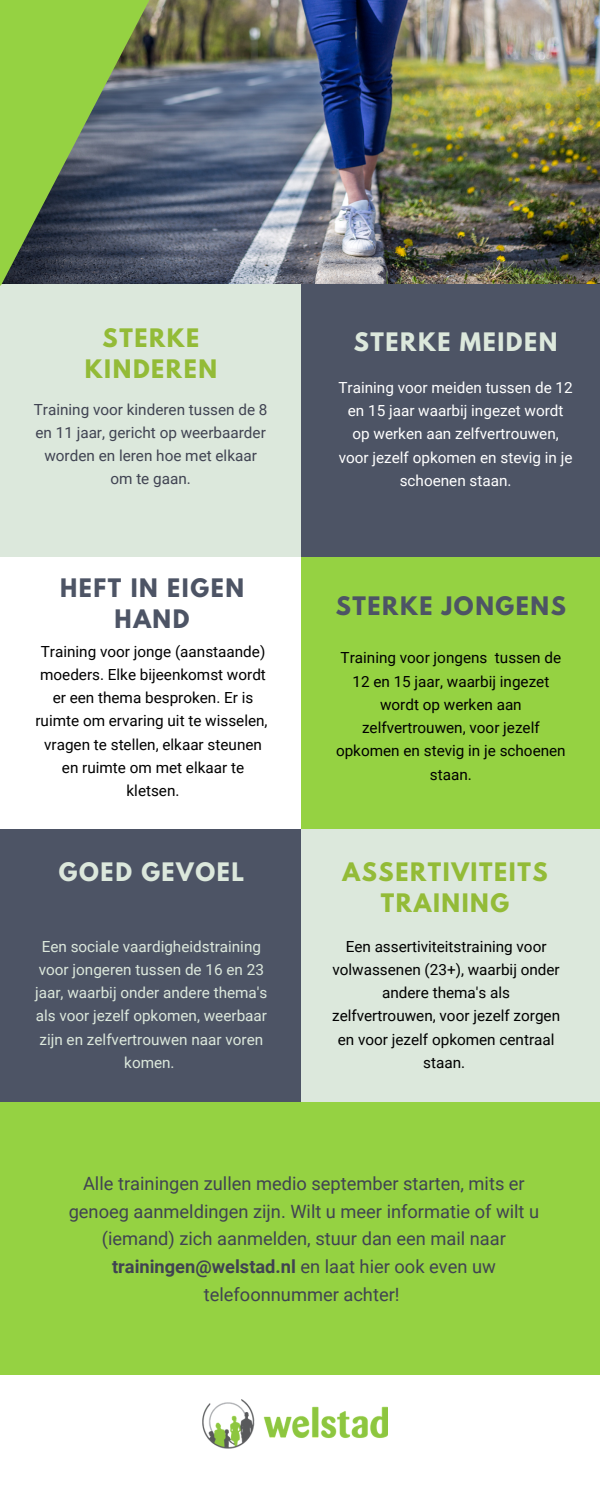
<style>
.page{position:relative;width:600px;height:1500px;background:#fff}
.page>*{position:absolute;margin:0;border:0;box-sizing:border-box;transform-origin:0 0}
.t1{font:700 22.6px/31.5px "League Spartan";letter-spacing:.07em;color:#93bb37;text-align:center}
.t2{font:700 22.6px/31.5px "League Spartan";letter-spacing:.07em;color:#4d5465;text-align:center}
.t3{font:700 22.6px "League Spartan";letter-spacing:.07em;color:#dce8dc}
.t4{font:18.3px/27.8px "Roboto";color:#404352;text-align:center}
.t5{font:15.3px/23.2px "Roboto";color:#000;text-align:center}
.t6{font:15.3px/23.2px "Roboto";color:#dce8dc;text-align:center}
.t7{font:15.3px/23.2px "Roboto";color:#fff;text-align:center}
.t8{font:15.3px/23.2px "Roboto";color:#404352;text-align:center}
.s1{font-weight:700}
</style>
<div class="page">
<div style="left:301px;top:557px;width:299px;height:273px;background:#95d242"></div>
<div style="left:0;top:284px;width:590px;height:273px;background:#dce8dc"></div>
<div style="left:168px;top:829px;width:432px;height:273px;background:#dce8dc"></div>
<div style="left:301px;top:282px;width:299px;height:275px;background:#4d5465"></div>
<div style="left:0;top:829px;width:301px;height:273px;background:#4d5465"></div>
<div style="left:0;top:1102px;width:600px;height:273px;background:#95d242"></div>
<img style="left:202px;top:1400px;width:186px;height:49px">
<img style="left:206px;top:0;width:394px;height:284px">
<svg style="left:0;top:0;width:206px;height:286px;background:#6a8559"></svg>
<p class="t1" style="left:85px;top:325px;width:134px">STERKE<br>KINDEREN</p>
<p class="t8" style="left:34px;top:398px;width:235px">Training voor kinderen tussen de 8 en 11 jaar, gericht op weerbaarder worden en leren hoe met elkaar om te gaan.</p>
<p class="t2" style="left:60px;top:575px;width:186px">HEFT IN EIGEN<br>HAND</p>
<p class="t5" style="left:35px;top:640px;width:234px">Training voor jonge (aanstaande) moeders. Elke bijeenkomst wordt er een thema besproken. Er is ruimte om ervaring uit te wisselen, vragen te stellen, elkaar steunen en ruimte om met elkaar te kletsen.</p>
<p class="t3" style="left:354px;top:330px;width:205px">STERKE MEIDEN</p>
<p class="t7" style="left:339px;top:376px;width:236px">Training voor meiden tussen de 12 en 15 jaar waarbij ingezet wordt op werken aan zelfvertrouwen, voor jezelf opkomen en stevig in je schoenen staan.</p>
<p class="t2" style="left:336px;top:593px;width:232px">STERKE JONGENS</p>
<p class="t5" style="left:336px;top:647px;width:231px">Training voor jongens tussen de<br>12 en 15 jaar, waarbij ingezet wordt op werken aan zelfvertrouwen, voor jezelf opkomen en stevig in je schoenen staan.</p>
<p class="t3" style="left:59px;top:860px;width:187px">GOED GEVOEL</p>
<p class="t1" style="left:343px;top:859px;width:207px">ASSERTIVITEITS</p>
<p class="t1" style="left:381px;top:890px;width:130px">TRAINING</p>
<p class="t6" style="left:35px;top:935px;width:234px">Een sociale vaardigheidstraining voor jongeren tussen de 16 en 23 jaar, waarbij onder andere thema's als voor jezelf opkomen, weerbaar zijn en zelfvertrouwen naar voren komen.</p>
<p class="t5" style="left:332px;top:935px;width:229px">Een assertiviteitstraining voor volwassenen (23+), waarbij onder andere thema's als zelfvertrouwen, voor jezelf zorgen en voor jezelf opkomen centraal staan.</p>
<p class="t4" style="left:69px;top:1170px;width:472px">Alle trainingen zullen medio september starten, mits er genoeg aanmeldingen zijn. Wilt u meer informatie of wilt u (iemand) zich aanmelden, stuur dan een mail naar <span class="s1">trainingen@welstad.nl</span> en laat hier ook even uw telefoonnummer achter!</p>
</div>
